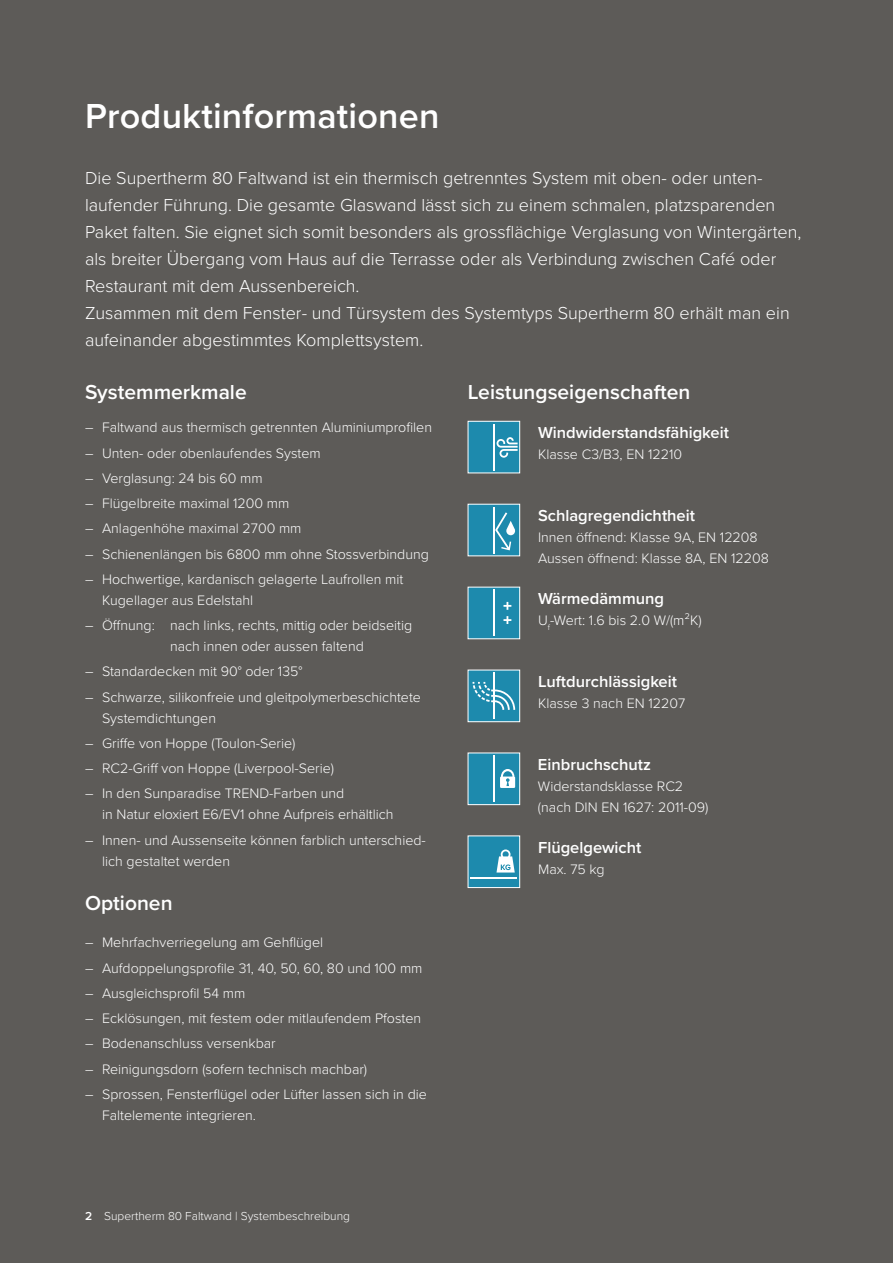
<style>
.page{position:relative;width:893px;height:1263px;background:#5d5b58}
.page>*{position:absolute;margin:0;border:0;box-sizing:border-box;transform-origin:0 0}
.t1{font:600 36px "Proxima Nova";letter-spacing:.005em;color:#fff}
.t2{font:600 21px "Proxima Nova";color:#fff}
.t3{font:300 18px/27px "Proxima Nova";color:#fff}
.t4{font:600 16.5px "Proxima Nova";color:#fff}
.t5{font:300 14.25px/25.2px "Proxima Nova";color:#fff}
.t6{font:300 12px "Proxima Nova";color:#fff}
.s1{font-weight:600}
</style>
<div class="page">
<div style="left:468px;top:421px;width:52px;height:52px;background:#1d8aad"></div>
<hr style="left:493px;top:424px;width:2px;height:46px;background:#fff">
<svg style="left:497px;top:437px;width:21px;height:21px"></svg>
<div style="left:468px;top:421px;width:52px;height:52px;border:1px solid #fff"></div>
<div style="left:468px;top:504px;width:52px;height:52px;background:#1d8aad"></div>
<hr style="left:493px;top:507px;width:2px;height:46px;background:#fff">
<svg style="left:495px;top:512px;width:20px;height:38px"></svg>
<div style="left:468px;top:587px;width:52px;height:52px;background:#1d8aad"></div>
<hr style="left:493px;top:589px;width:2px;height:47px;background:#fff">
<svg style="left:503px;top:616px;width:8px;height:8px"></svg>
<svg style="left:503px;top:602px;width:8px;height:8px"></svg>
<div style="left:468px;top:670px;width:52px;height:52px;background:#1d8aad"></div>
<hr style="left:493px;top:672px;width:2px;height:47px;background:#fff">
<svg style="left:473px;top:682px;width:43px;height:28px"></svg>
<div style="left:468px;top:670px;width:52px;height:52px;border:1px solid #fff"></div>
<div style="left:468px;top:753px;width:52px;height:52px;background:#1d8aad"></div>
<hr style="left:493px;top:755px;width:2px;height:47px;background:#fff">
<svg style="left:500px;top:769px;width:15px;height:19px"></svg>
<div style="left:468px;top:753px;width:52px;height:52px;border:1px solid #fff"></div>
<div style="left:468px;top:836px;width:52px;height:51px;background:#1d8aad"></div>
<hr style="left:470px;top:877px;width:47px;height:2px;background:#fff">
<svg style="left:496px;top:849px;width:19px;height:23px"></svg>
<div style="left:468px;top:836px;width:52px;height:52px;border:1px solid #fff"></div>
<h1 class="t1" style="left:85px;top:89px;width:356px">Produktinformationen</h1>
<p class="t3" style="left:85px;top:163px;width:718px">Die Supertherm 80 Faltwand ist ein thermisch getrenntes System mit oben- oder unten&shy;laufender Führung. Die gesamte Glaswand lässt sich zu einem schmalen, platzsparenden Paket falten. Sie eignet sich somit besonders als grossflächige Verglasung von Wintergärten, als breiter Übergang vom Haus auf die Terrasse oder als Verbindung zwischen Café oder Restaurant mit dem Aussenbereich.<br>Zusammen mit dem Fenster- und Türsystem des Systemtyps Supertherm 80 erhält man ein aufeinander abgestimmtes Komplettsystem.</p>
<h2 class="t2" style="left:85px;top:377px;width:163px">Systemmerkmale</h2>
<h2 class="t2" style="left:468px;top:377px;width:224px">Leistungseigenschaften</h2>
<p class="t4" style="left:538px;top:420px;width:192px">Windwiderstandsfähigkeit</p>
<p class="t5" style="left:538px;top:441px;width:146px">Klasse C3/B3, EN 12210</p>
<p class="t5" style="left:85px;top:414px;width:348px">― Faltwand aus thermisch getrennten Aluminiumprofilen ― Unten- oder obenlaufendes System<br>― Verglasung: 24 bis 60 mm<br>― Flügelbreite maximal 1200 mm<br>― Anlagenhöhe maximal 2700 mm<br>― Schienenlängen bis 6800 mm ohne Stossverbindung ― Hochwertige, kardanisch gelagerte Laufrollen mit</p>
<p class="t5" style="left:85px;top:587px;width:329px;text-indent:17px">Kugellager aus Edelstahl<br>― Öffnung: nach links, rechts, mittig oder beidseitig</p>
<p class="t5" style="left:85px;top:633px;width:337px;text-indent:85px">nach innen oder aussen faltend<br>― Standardecken mit 90° oder 135°<br>― Schwarze, silikonfreie und gleitpolymerbeschichtete</p>
<p class="t5" style="left:85px;top:704px;width:261px;text-indent:17px">Systemdichtungen<br>― Griffe von Hoppe (Toulon-Serie)<br>― RC2-Griff von Hoppe (Liverpool-Serie) ― In den Sunparadise TREND-Farben und</p>
<p class="t5" style="left:85px;top:801px;width:342px;text-indent:17px">in Natur eloxiert E6/EV1 ohne Aufpreis erhältlich<br>― Innen- und Aussenseite können farblich unterschied-</p>
<p class="t5" style="left:102px;top:847px;width:130px">lich gestaltet werden</p>
<p class="t4" style="left:538px;top:503px;width:158px">Schlagregendichtheit</p>
<p class="t5" style="left:538px;top:526px;width:232px;line-height:21px">Innen öffnend: Klasse 9A, EN 12208<br>Aussen öffnend: Klasse 8A, EN 12208</p>
<p class="t4" style="left:538px;top:586px;width:127px">Wärmedämmung</p>
<p class="t5" style="left:538px;top:607px;width:165px">U<sub>f</sub>-Wert: 1.6 bis 2.0 W/(m²K)</p>
<p class="t4" style="left:538px;top:669px;width:140px">Luftdurchlässigkeit</p>
<p class="t5" style="left:538px;top:690px;width:149px">Klasse 3 nach EN 12207</p>
<p class="t4" style="left:538px;top:752px;width:114px">Einbruchschutz</p>
<p class="t5" style="left:538px;top:775px;width:172px;line-height:21px">Widerstandsklasse RC2 (nach DIN EN 1627: 2011-09)</p>
<p class="t4" style="left:538px;top:835px;width:105px">Flügelgewicht</p>
<p class="t5" style="left:538px;top:856px;width:68px">Max. 75 kg</p>
<h2 class="t2" style="left:85px;top:887px;width:89px">Optionen</h2>
<p class="t5" style="left:85px;top:929px;width:343px">― Mehrfachverriegelung am Gehflügel<br>― Aufdoppelungsprofile 31, 40, 50, 60, 80 und 100 mm ― Ausgleichsprofil 54 mm<br>― Ecklösungen, mit festem oder mitlaufendem Pfosten ― Bodenanschluss versenkbar<br>― Reinigungsdorn (sofern technisch machbar)<br>― Sprossen, Fensterflügel oder Lüfter lassen sich in die</p>
<p class="t5" style="left:102px;top:1102px;width:155px">Faltelemente integrieren.</p>
<p class="t6" style="left:85px;top:1206px;width:266px"><span class="s1">2</span> Supertherm 80 Faltwand | Systembeschreibung</p>
</div>
